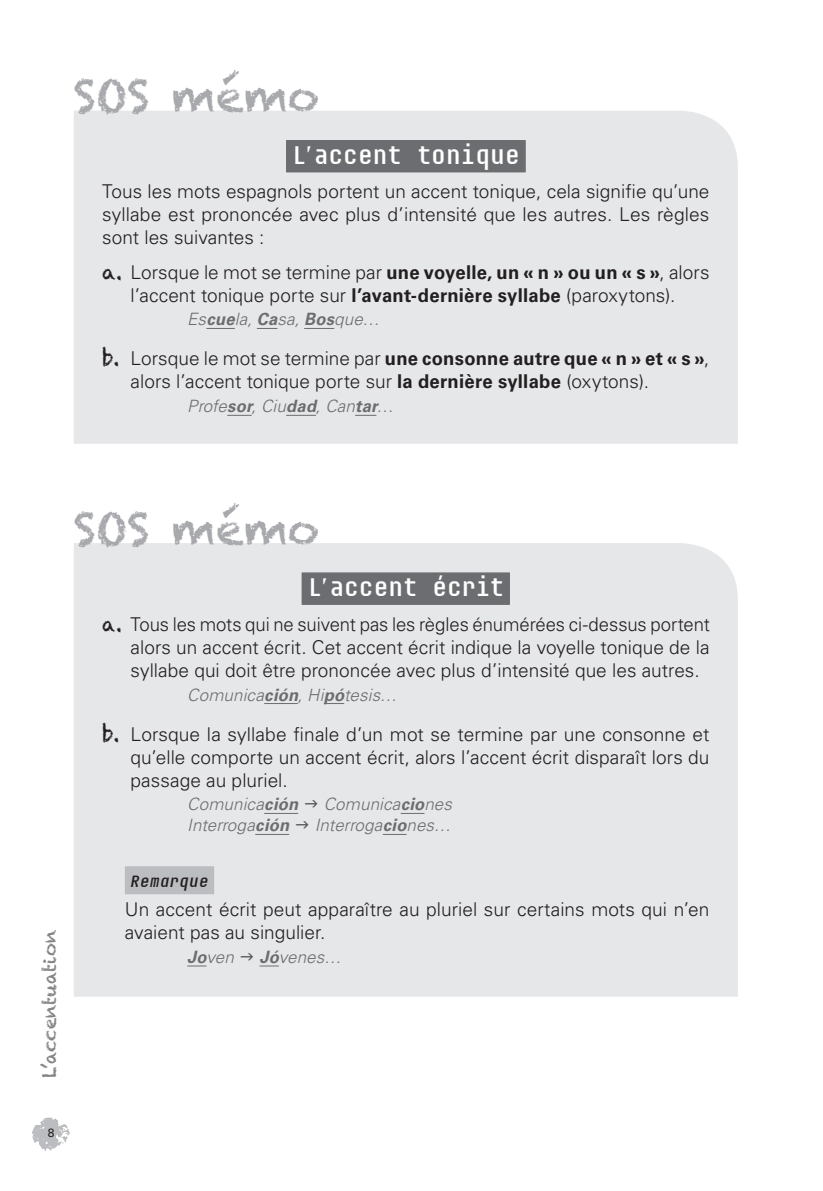
<style>
.page{position:relative;width:823px;height:1191px;background:#fff}
.page>*{position:absolute;margin:0;border:0;box-sizing:border-box;transform-origin:0 0}
.SOS_mémo{font:44px "Chalkduster";letter-spacing:-.005em;color:#a8a9ad}
.T2{font:28px "Audimat Mono";color:#fff}
.Normal___a__b__c{font:300 19px/23px "Univers LT Std";color:#231f20;text-align:justify}
.Normal___Retrait_1{font:300 19px/23px "Univers LT Std";color:#231f20}
.En-tête{font:18px "Chalkduster";letter-spacing:.005em;color:#808285}
.T4{font:italic 18px "Audimat Mono";letter-spacing:.02em;color:#231f20}
.Exemple{font:italic 300 17px "Univers LT Std";letter-spacing:.005em;color:#6c6d70}
.Folio{font:12px "Univers LT Std";color:#231f20}
.s1{font-family:"Chalkduster";font-weight:400;font-size:20px}
.s2{font-weight:700}
</style>
<div class="page">
<svg style="left:32px;top:1117px;width:38px;height:33px"></svg>
<div style="left:74px;top:111px;width:663px;height:333px;background:#e6e7e9"></div>
<div style="left:286px;top:140px;width:239px;height:32px;background:#6c6d70"></div>
<svg style="left:206px;top:328px;width:29px;height:1px"></svg>
<svg style="left:257px;top:328px;width:20px;height:1px"></svg>
<hr style="left:304px;top:328px;width:30px;height:1px;background:#6c6d70">
<svg style="left:227px;top:415px;width:24px;height:1px"></svg>
<hr style="left:286px;top:415px;width:30px;height:1px;background:#6c6d70">
<svg style="left:355px;top:415px;width:21px;height:1px"></svg>
<div style="left:74px;top:543px;width:663px;height:453px;background:#e6e7e9"></div>
<div style="left:301px;top:573px;width:208px;height:32px;background:#757678"></div>
<div style="left:301px;top:572px;width:208px;height:32px;background:#6c6d70"></div>
<hr style="left:264px;top:703px;width:34px;height:1px;background:#6c6d70">
<svg style="left:324px;top:703px;width:20px;height:1px"></svg>
<hr style="left:264px;top:813px;width:34px;height:1px;background:#6c6d70">
<svg style="left:400px;top:813px;width:24px;height:1px"></svg>
<hr style="left:255px;top:834px;width:34px;height:1px;background:#6c6d70">
<svg style="left:382px;top:834px;width:24px;height:1px"></svg>
<div style="left:125px;top:866px;width:89px;height:28px;background:#bcbdc0"></div>
<svg style="left:187px;top:965px;width:19px;height:1px"></svg>
<svg style="left:259px;top:965px;width:19px;height:1px"></svg>
<svg style="left:305px;top:800px;width:12px;height:7px"></svg>
<svg style="left:296px;top:821px;width:12px;height:7px"></svg>
<svg style="left:241px;top:953px;width:12px;height:7px"></svg>
<p class="SOS_mémo" style="left:74px;top:70px;width:247px">SOS mémo</p>
<p class="T2" style="left:291px;top:140px;width:229px">L’accent tonique</p>
<p class="Normal___a__b__c" style="left:102px;top:180px;width:608px">Tous les mots espagnols portent un accent tonique, cela signifie qu’une syllabe est prononcée avec plus d’intensité que les autres. Les règles sont les suivantes :</p>
<p class="Normal___a__b__c" style="left:102px;top:260px;width:608px;text-align:center"><span class="s1">a.</span> Lorsque le mot se termine par <span class="s2">une voyelle, un « n » ou un « s »</span>, alors l’accent tonique porte sur <span class="s2">l’avant-dernière syllabe</span> (paroxytons).</p>
<p class="Exemple" style="left:187px;top:309px;width:194px">Es<span class="s2">cue</span>la, <span class="s2">Ca</span>sa, <span class="s2">Bos</span>que…</p>
<p class="Normal___a__b__c" style="left:130px;top:347px;width:580px;text-indent:-28px"><span class="s1">b.</span> Lorsque le mot se termine par <span class="s2">une consonne autre que « n » et « s »</span>, alors l’accent tonique porte sur <span class="s2">la dernière syllabe</span> (oxytons).</p>
<p class="Exemple" style="left:187px;top:396px;width:207px">Profe<span class="s2">sor</span>, Ciu<span class="s2">dad</span>, Can<span class="s2">tar</span>…</p>
<p class="En-tête" style="left:39px;top:1077px;width:149px;rotate:-90deg">L’accentuation</p>
<p class="SOS_mémo" style="left:74px;top:503px;width:247px">SOS mémo</p>
<p class="T2" style="left:307px;top:573px;width:198px">L’accent écrit</p>
<p class="Normal___a__b__c" style="left:130px;top:612px;width:580px;text-indent:-28px"><span class="s1">a.</span> Tous les mots qui ne suivent pas les règles énumérées ci-dessus portent alors un accent écrit. Cet accent écrit indique la voyelle tonique de la syllabe qui doit être prononcée avec plus d’intensité que les autres.</p>
<p class="Exemple" style="left:187px;top:684px;width:211px">Comunica<span class="s2">ción</span>, Hi<span class="s2">pó</span>tesis…</p>
<p class="Normal___a__b__c" style="left:130px;top:722px;width:580px;text-indent:-28px"><span class="s1">b.</span> Lorsque la syllabe finale d’un mot se termine par une consonne et qu’elle comporte un accent écrit, alors l’accent écrit disparaît lors du passage au pluriel.</p>
<p class="Exemple" style="left:187px;top:794px;width:112px">Comunica<span class="s2">ción</span></p>
<p class="Exemple" style="left:323px;top:794px;width:130px">Comunica<span class="s2">cio</span>nes</p>
<p class="Exemple" style="left:187px;top:815px;width:103px">Interroga<span class="s2">ción</span></p>
<p class="Exemple" style="left:314px;top:815px;width:137px">Interroga<span class="s2">cio</span>nes…</p>
<p class="T4" style="left:130px;top:872px;width:79px">Remarque</p>
<p class="Normal___Retrait_1" style="left:125px;top:898px;width:586px">Un accent écrit peut apparaître au pluriel sur certains mots qui n’en avaient pas au singulier.</p>
<p class="Exemple" style="left:187px;top:946px;width:48px"><span class="s2">Jo</span>ven</p>
<p class="Exemple" style="left:259px;top:946px;width:83px"><span class="s2">Jó</span>venes…</p>
<p class="Folio" style="left:48px;top:1126px;width:8px">8</p>
</div>
